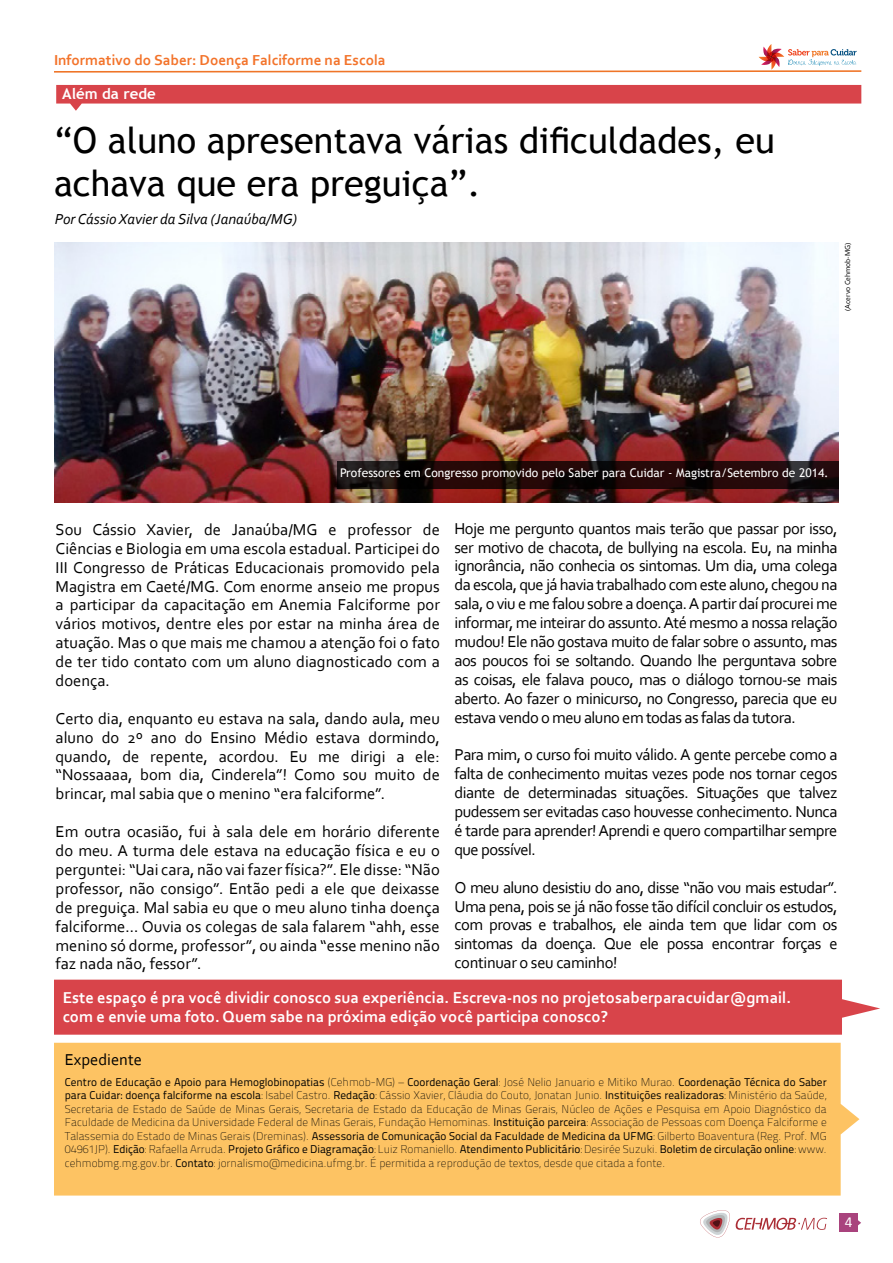
<style>
.page{position:relative;width:893px;height:1263px;background:#fff}
.page>*{position:absolute;margin:0;border:0;box-sizing:border-box;transform-origin:0 0}
.t1{font:36px/43.2px "Trebuchet MS";color:#000}
.t2{font:16.5px/18.9px "Corbel";color:#000;text-align:justify}
.t3{font:700 16.5px/19.5px "Corbel";color:#fff}
.t4{font:15.3px "Calibri";color:#fff}
.t5{font:700 15.15px "Corbel";color:#f3732a}
.t6{font:italic 15.15px "Corbel";color:#000}
.t7{font:700 15px "Trebuchet MS";color:#fff}
.t8{font:12px "Trebuchet MS";color:#fff}
.t9{font:11.25px/13.5px "Titillium Text 20 L 1 wt";color:#000;text-align:justify}
.t10{font:11.25px "Titillium Text 20 L 400 wt";color:#000}
.t11{font:7.65px "Corbel";color:#000}
.s1{font-family:"Titillium Text 20 L 1 wt"}
.s2{font-family:"Titillium Text 20 L 400 wt"}
</style>
<div class="page">
<svg style="left:700px;top:1210px;width:127px;height:28px"></svg>
<div style="left:840px;top:1214px;width:18px;height:18px;background:#a9437d"></div>
<svg style="left:858px;top:1220px;width:3px;height:6px"></svg>
<svg style="left:54px;top:44px;width:807px;height:29px"></svg>
<div style="left:54px;top:1043px;width:805px;height:152px;background:#fdc363"></div>
<svg style="left:56px;top:85px;width:805px;height:26px"></svg>
<div style="left:54px;top:980px;width:826px;height:55px;background:#d8444a"></div>
<img style="left:54px;top:242px;width:785px;height:261px">
<svg style="left:338px;top:461px;width:501px;height:28px;background:#1c0a0a"></svg>
<p class="t5" style="left:54px;top:51px;width:333px">Informativo do Saber: Doença Falciforme na Escola</p>
<p class="t7" style="left:62px;top:84px;width:95px">Além da rede</p>
<h1 class="t1" style="left:54px;top:119px;width:722px">“O aluno apresentava várias dificuldades, eu achava que era preguiça”.</h1>
<p class="t6" style="left:55px;top:209px;width:244px">Por Cássio Xavier da Silva (Janaúba/MG)</p>
<p class="t11" style="left:843px;top:311px;width:70px;rotate:-90deg">(Acervo Cehmob-MG)</p>
<p class="t8" style="left:340px;top:466px;width:490px">Professores em Congresso promovido pelo Saber para Cuidar - Magistra/Setembro de 2014.</p>
<p class="t2" style="left:56px;top:519px;width:386px">Sou Cássio Xavier, de Janaúba/MG e professor de Ciências e Biologia em uma escola estadual. Participei do III Congresso de Práticas Educacionais promovido pela Magistra em Caeté/MG. Com enorme anseio me propus a participar da capacitação em Anemia Falciforme por vários motivos, dentre eles por estar na minha área de atuação. Mas o que mais me chamou a atenção foi o fato de ter tido contato com um aluno diagnosticado com a doença.</p>
<p class="t2" style="left:56px;top:708px;width:386px">Certo dia, enquanto eu estava na sala, dando aula, meu aluno do 2º ano do Ensino Médio estava dormindo, quando, de repente, acordou. Eu me dirigi a ele: “Nossaaaa, bom dia, Cinderela”! Como sou muito de brincar, mal sabia que o menino “era falciforme”.</p>
<p class="t2" style="left:56px;top:822px;width:386px">Em outra ocasião, fui à sala dele em horário diferente do meu. A turma dele estava na educação física e eu o perguntei: “Uai cara, não vai fazer física?”. Ele disse: “Não professor, não consigo”. Então pedi a ele que deixasse de preguiça. Mal sabia eu que o meu aluno tinha doença falciforme... Ouvia os colegas de sala falarem “ahh, esse menino só dorme, professor”, ou ainda “esse menino não faz nada não, fessor”.</p>
<p class="t2" style="left:454px;top:518px;width:385px">Hoje me pergunto quantos mais terão que passar por isso, ser motivo de chacota, de bullying na escola. Eu, na minha ignorância, não conhecia os sintomas. Um dia, uma colega da escola, que já havia trabalhado com este aluno, chegou na sala, o viu e me falou sobre a doença. A partir daí procurei me informar, me inteirar do assunto. Até mesmo a nossa relação mudou! Ele não gostava muito de falar sobre o assunto, mas aos poucos foi se soltando. Quando lhe perguntava sobre as coisas, ele falava pouco, mas o diálogo tornou-se mais aberto. Ao fazer o minicurso, no Congresso, parecia que eu estava vendo o meu aluno em todas as falas da tutora.</p>
<p class="t2" style="left:454px;top:745px;width:385px">Para mim, o curso foi muito válido. A gente percebe como a falta de conhecimento muitas vezes pode nos tornar cegos diante de determinadas situações. Situações que talvez pudessem ser evitadas caso houvesse conhecimento. Nunca é tarde para aprender! Aprendi e quero compartilhar sempre que possível.</p>
<p class="t2" style="left:454px;top:877px;width:385px">O meu aluno desistiu do ano, disse “não vou mais estudar”.<br>Uma pena, pois se já não fosse tão difícil concluir os estudos, com provas e trabalhos, ele ainda tem que lidar com os sintomas da doença. Que ele possa encontrar forças e continuar o seu caminho!</p>
<p class="t3" style="left:63px;top:987px;width:730px">Este espaço é pra você dividir conosco sua experiência. Escreva-nos no projetosaberparacuidar@gmail. com e envie uma foto. Quem sabe na próxima edição você participa conosco?</p>
<p class="t2" style="left:65px;top:1050px;width:79px">Expediente</p>
<p class="t10" style="left:65px;top:1073px;width:763px">Centro de Educação e Apoio para Hemoglobinopatias <span class="s1">(Cehmob-MG) –</span> Coordenação Geral<span class="s1">: José Nelio Januario e Mitiko Murao.</span> Coordenação Técnica do Saber</p>
<p class="t9" style="left:65px;top:1088px;width:763px"><span class="s2">para Cuidar: doença falciforme na escola</span>: Isabel Castro. <span class="s2">Redação</span>: Cássio Xavier, Cláudia do Couto, Jonatan Junio. <span class="s2">Instituições realizadoras</span>: Ministério da Saúde, Secretaria de Estado de Saúde de Minas Gerais, Secretaria de Estado da Educação de Minas Gerais, Núcleo de Ações e Pesquisa em Apoio Diagnóstico da Faculdade de Medicina da Universidade Federal de Minas Gerais, Fundação Hemominas. <span class="s2">Instituição parceira</span>: Associação de Pessoas com Doença Falciforme e Talassemia do Estado de Minas Gerais (Dreminas). <span class="s2">Assessoria de Comunicação Social da Faculdade de Medicina da UFMG</span>: Gilberto Boaventura (Reg. Prof. MG</p>
<p class="t10" style="left:65px;top:1141px;width:763px"><span class="s1">04961JP).</span> Edição<span class="s1">: Rafaella Arruda.</span> Projeto Gráfico e Diagramação<span class="s1">: Luiz Romaniello.</span> Atendimento Publicitário<span class="s1">: Desirée Suzuki.</span> Boletim de circulação online<span class="s1">: www.</span></p>
<p class="t9" style="left:65px;top:1156px;width:602px">cehmobmg.mg.gov.br. <span class="s2">Contato</span>: jornalismo@medicina.ufmg.br. É permitida a reprodução de textos, desde que citada a fonte.</p>
<p class="t4" style="left:845px;top:1213px;width:9px">4</p>
</div>
